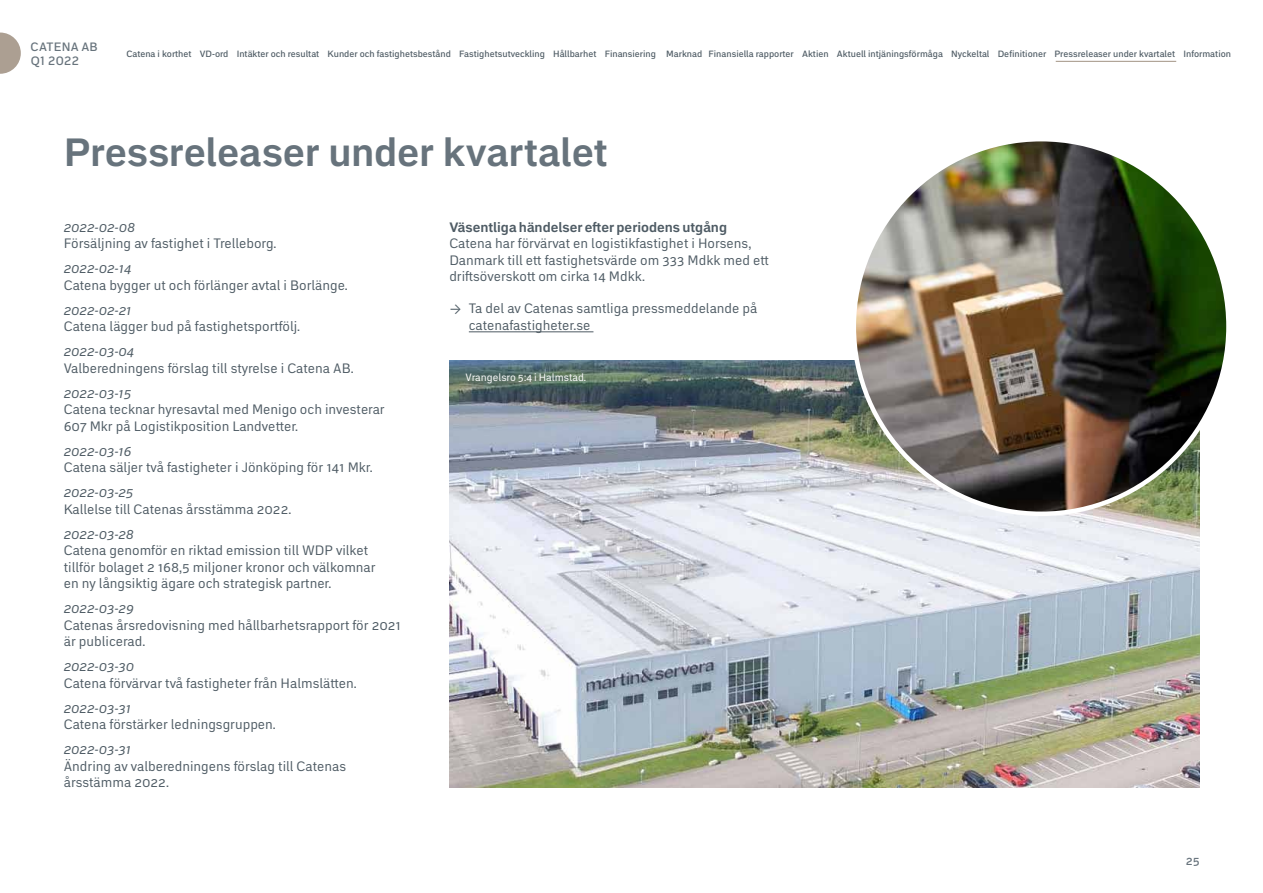
<style>
.page{position:relative;width:1263px;height:893px;background:#fff}
.page>*{position:absolute;margin:0;border:0;box-sizing:border-box;transform-origin:0 0}
.t1{font:700 39px "Embarcadero MVB Pro";letter-spacing:-.005em;color:#67737c}
.t2{font:13.5px/16.5px "Embarcadero MVB Pro";color:#4e5b64}
.t3{font:italic 13.5px "Embarcadero MVB Pro";color:#4e5b64}
.t4{font:700 13.5px "Embarcadero MVB Pro";color:#4e5b64}
.t5{font:500 12px/13.5px "Embarcadero MVB Pro";letter-spacing:.02em;color:#67737c}
.t6{font:10.5px "Embarcadero MVB Pro";color:#fff}
.t7{font:500 9px "Embarcadero MVB Pro";color:#4e5b64}
</style>
<div class="page">
<svg style="left:0;top:33px;width:21px;height:41px"></svg>
<img style="left:449px;top:360px;width:750px;height:427px">
<img style="left:854px;top:139px;width:374px;height:375px;border-radius:187px">
<hr style="left:1056px;top:61px;width:120px;height:1px;background:#ac9f92">
<hr style="left:469px;top:332px;width:124px;height:1px;background:#4e5b64">
<p class="t5" style="left:31px;top:40px;width:69px">CATENA AB<br>Q1 2022</p>
<p class="t7" style="left:126px;top:47px;width:1106px">Catena i korthet VD-ord Intäkter och resultat Kunder och fastighetsbestånd Fastighetsutveckling Hållbarhet Finansiering Marknad Finansiella rapporter Aktien Aktuell intjäningsförmåga Nyckeltal Definitioner Pressreleaser under kvartalet Information</p>
<h1 class="t1" style="left:64px;top:124px;width:545px">Pressreleaser under kvartalet</h1>
<p class="t3" style="left:64px;top:218px;width:73px">2022-02-08</p>
<p class="t2" style="left:64px;top:235px;width:214px">Försäljning av fastighet i Trelleborg.</p>
<p class="t3" style="left:64px;top:259px;width:69px">2022-02-14</p>
<p class="t2" style="left:64px;top:276px;width:286px">Catena bygger ut och förlänger avtal i Borlänge.</p>
<p class="t3" style="left:64px;top:301px;width:69px">2022-02-21</p>
<p class="t2" style="left:64px;top:318px;width:238px">Catena lägger bud på fastighetsportfölj.</p>
<p class="t3" style="left:64px;top:342px;width:72px">2022-03-04</p>
<p class="t2" style="left:64px;top:359px;width:291px">Valberedningens förslag till styrelse i Catena AB.</p>
<p class="t3" style="left:64px;top:384px;width:69px">2022-03-15</p>
<p class="t2" style="left:64px;top:401px;width:322px">Catena tecknar hyresavtal med Menigo och investerar<br>607 Mkr på Logistikposition Landvetter.</p>
<p class="t3" style="left:64px;top:442px;width:69px">2022-03-16</p>
<p class="t2" style="left:64px;top:459px;width:310px">Catena säljer två fastigheter i Jönköping för 141 Mkr.</p>
<p class="t3" style="left:64px;top:483px;width:71px">2022-03-25</p>
<p class="t2" style="left:64px;top:500px;width:229px">Kallelse till Catenas årsstämma 2022.</p>
<p class="t3" style="left:64px;top:525px;width:71px">2022-03-28</p>
<p class="t2" style="left:64px;top:542px;width:313px">Catena genomför en riktad emission till WDP vilket tillför bolaget 2 168,5 miljoner kronor och välkomnar en ny långsiktig ägare och strategisk partner.</p>
<p class="t3" style="left:64px;top:599px;width:71px">2022-03-29</p>
<p class="t2" style="left:64px;top:616px;width:339px">Catenas årsredovisning med hållbarhetsrapport för 2021 är publicerad.</p>
<p class="t3" style="left:64px;top:657px;width:72px">2022-03-30</p>
<p class="t2" style="left:64px;top:674px;width:294px">Catena förvärvar två fastigheter från Halmslätten.</p>
<p class="t3" style="left:64px;top:699px;width:69px">2022-03-31</p>
<p class="t2" style="left:64px;top:716px;width:214px">Catena förstärker ledningsgruppen.</p>
<p class="t3" style="left:64px;top:740px;width:69px">2022-03-31</p>
<p class="t2" style="left:64px;top:757px;width:284px">Ändring av valberedningens förslag till Catenas årsstämma 2022.</p>
<p class="t4" style="left:449px;top:217px;width:279px">Väsentliga händelser efter periodens utgång</p>
<p class="t2" style="left:449px;top:235px;width:321px">Catena har förvärvat en logistikfastighet i Horsens,<br>Danmark till ett fastighetsvärde om 333 Mdkk med ett driftsöverskott om cirka 14 Mdkk.</p>
<p class="t2" style="left:469px;top:300px;width:290px;text-indent:-19px">→ Ta del av Catenas samtliga pressmeddelande på catenafastigheter.se</p>
<p class="t6" style="left:466px;top:370px;width:122px">Vrangelsro 5:4 i Halmstad.</p>
<p class="t5" style="left:1186px;top:854px;width:15px">25</p>
</div>
